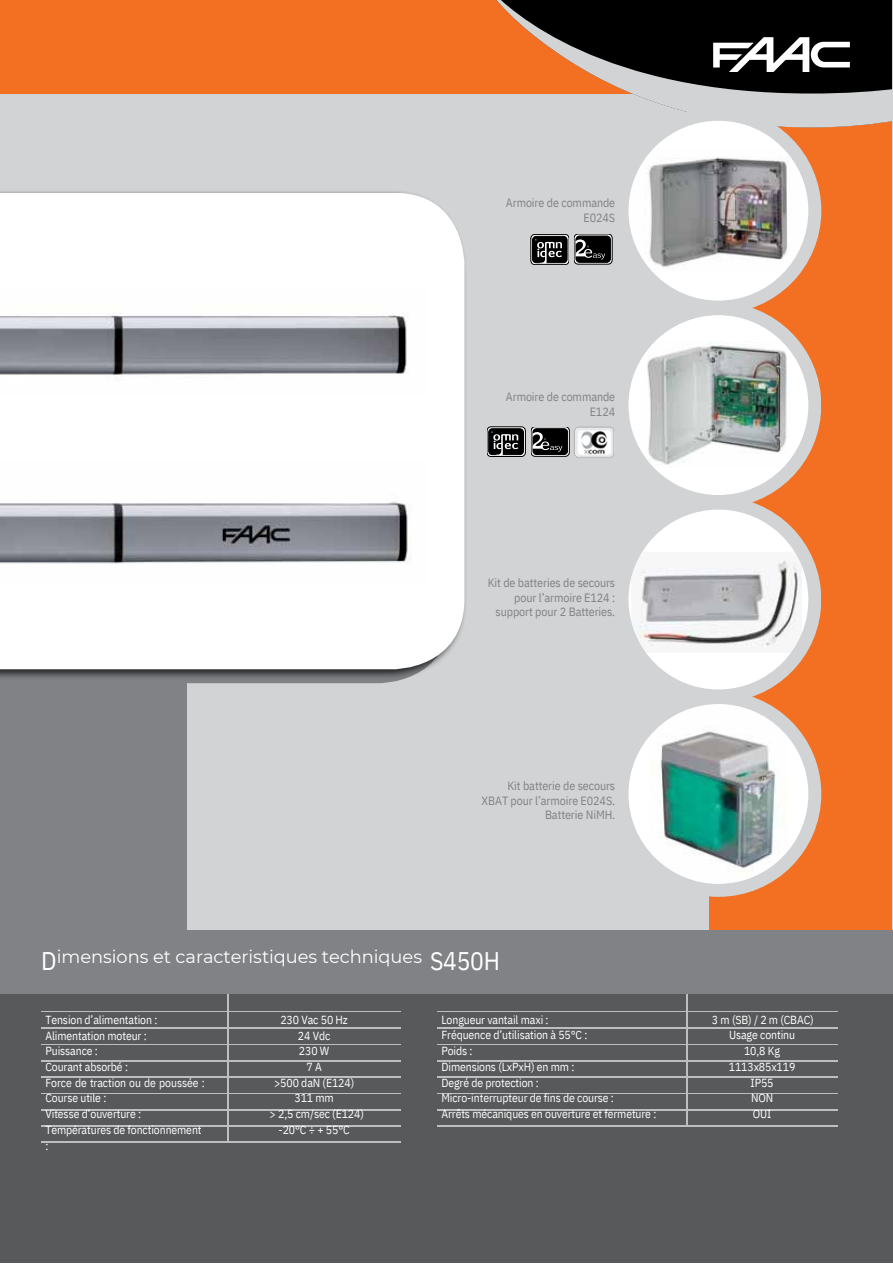
<style>
.page{position:relative;width:893px;height:1264px;background:#fff}
.page>*{position:absolute;margin:0;border:0;box-sizing:border-box;transform-origin:0 0}
.t1{font:17.85px "Montserrat";letter-spacing:-.005em;color:#fff}
.t2{font:12px/14.5px "IBM Plex Sans Cond";letter-spacing:-.005em;color:#808285;text-align:right}
.t3{font:11.7px/15.8px "IBM Plex Sans Cond";letter-spacing:-.01em;color:#fff}
.s1{font-family:"IBM Plex Sans Cond";font-size:25.5px}
</style>
<div class="page">
<div style="left:0;top:0;width:892px;height:1262px;background:#d1d3d4"></div>
<div style="left:709px;top:111px;width:183px;height:883px;background:#f36f21"></div>
<div style="left:0;top:593px;width:187px;height:669px;background:#808285"></div>
<div style="left:0;top:0;width:892px;height:93px;background:#f36f21"></div>
<svg style="left:486px;top:0;width:406px;height:127px;fill:#000"></svg>
<svg style="left:713px;top:37px;width:136px;height:35px;background:#6f6f6f"></svg>
<div style="left:0;top:930px;width:892px;height:332px;background:#58595b"></div>
<div style="left:0;top:930px;width:892px;height:64px;background:#808285"></div>
<img style="left:0;top:191px;width:466px;height:489px">
<div style="left:0;top:193px;width:464px;height:476px;background:#fff"></div>
<img style="left:0;top:461px;width:428px;height:123px">
<img style="left:0;top:288px;width:427px;height:107px">
<div style="left:486px;top:426px;width:39px;height:30px;border:1px solid #000;border-radius:4px"></div>
<div style="left:488px;top:429px;width:35px;height:25px;background:#000;border-radius:4px"></div>
<div style="left:488px;top:428px;width:35px;height:27px;border:1px solid #000;border-radius:4px"></div>
<svg style="left:491px;top:431px;width:27px;height:25px"></svg>
<div style="left:531px;top:426px;width:38px;height:30px;border:1px solid #000;border-radius:4px"></div>
<div style="left:533px;top:428px;width:34px;height:26px;background:#000;border-radius:4px"></div>
<div style="left:532px;top:428px;width:35px;height:26px;border:1px solid #000;border-radius:4px"></div>
<svg style="left:532px;top:430px;width:30px;height:21px"></svg>
<div style="left:530px;top:234px;width:39px;height:31px;border:1px solid #000;border-radius:4px"></div>
<div style="left:532px;top:236px;width:35px;height:27px;background:#000;border-radius:4px"></div>
<div style="left:532px;top:236px;width:35px;height:27px;border:1px solid #000;border-radius:4px"></div>
<svg style="left:535px;top:239px;width:27px;height:25px"></svg>
<div style="left:574px;top:234px;width:38px;height:30px;border:1px solid #000;border-radius:4px"></div>
<div style="left:576px;top:236px;width:34px;height:26px;background:#000;border-radius:4px"></div>
<div style="left:575px;top:236px;width:35px;height:26px;border:1px solid #000;border-radius:4px"></div>
<svg style="left:575px;top:238px;width:30px;height:21px"></svg>
<svg style="left:615px;top:108px;width:206px;height:788px"></svg>
<hr style="left:437px;top:1011px;width:249px;height:1px;background:#bcbec0">
<hr style="left:686px;top:1011px;width:151px;height:1px;background:#bcbec0">
<hr style="left:437px;top:1044px;width:249px;height:1px;background:#bcbec0">
<hr style="left:686px;top:1044px;width:151px;height:1px;background:#bcbec0">
<hr style="left:437px;top:1060px;width:249px;height:1px;background:#bcbec0">
<hr style="left:686px;top:1060px;width:151px;height:1px;background:#bcbec0">
<hr style="left:437px;top:1076px;width:249px;height:1px;background:#bcbec0">
<hr style="left:686px;top:1076px;width:151px;height:1px;background:#bcbec0">
<hr style="left:437px;top:1093px;width:249px;height:1px;background:#bcbec0">
<hr style="left:686px;top:1093px;width:151px;height:1px;background:#bcbec0">
<svg style="left:686px;top:994px;width:1px;height:131px"></svg>
<hr style="left:437px;top:1109px;width:249px;height:1px;background:#bcbec0">
<hr style="left:686px;top:1109px;width:151px;height:1px;background:#bcbec0">
<hr style="left:437px;top:1027px;width:249px;height:1px;background:#bcbec0">
<hr style="left:686px;top:1027px;width:151px;height:1px;background:#bcbec0">
<hr style="left:437px;top:1125px;width:249px;height:1px;background:#bcbec0">
<hr style="left:686px;top:1125px;width:151px;height:1px;background:#bcbec0">
<img style="left:574px;top:426px;width:40px;height:32px">
<hr style="left:41px;top:1011px;width:187px;height:1px;background:#bcbec0">
<hr style="left:228px;top:1011px;width:172px;height:1px;background:#bcbec0">
<hr style="left:41px;top:1027px;width:187px;height:1px;background:#bcbec0">
<hr style="left:228px;top:1027px;width:172px;height:1px;background:#bcbec0">
<hr style="left:41px;top:1044px;width:187px;height:1px;background:#bcbec0">
<hr style="left:228px;top:1044px;width:172px;height:1px;background:#bcbec0">
<hr style="left:41px;top:1125px;width:187px;height:1px;background:#bcbec0">
<hr style="left:228px;top:1125px;width:172px;height:1px;background:#bcbec0">
<hr style="left:41px;top:1141px;width:187px;height:1px;background:#bcbec0">
<hr style="left:228px;top:1141px;width:172px;height:1px;background:#bcbec0">
<hr style="left:41px;top:1060px;width:187px;height:1px;background:#bcbec0">
<hr style="left:228px;top:1060px;width:172px;height:1px;background:#bcbec0">
<hr style="left:41px;top:1076px;width:187px;height:1px;background:#bcbec0">
<hr style="left:228px;top:1076px;width:172px;height:1px;background:#bcbec0">
<hr style="left:41px;top:1093px;width:187px;height:1px;background:#bcbec0">
<hr style="left:228px;top:1093px;width:172px;height:1px;background:#bcbec0">
<hr style="left:41px;top:1109px;width:187px;height:1px;background:#bcbec0">
<hr style="left:228px;top:1109px;width:172px;height:1px;background:#bcbec0">
<svg style="left:227px;top:994px;width:1px;height:147px"></svg>
<p class="t2" style="left:506px;top:195px;width:111px">Armoire de commande<br>E024S</p>
<p class="t2" style="left:506px;top:389px;width:111px">Armoire de commande<br>E124</p>
<p class="t2" style="left:488px;top:575px;width:129px">Kit de batteries de secours pour l’armoire E124 : support pour 2 Batteries.</p>
<p class="t2" style="left:481px;top:778px;width:135px">Kit batterie de secours<br>XBAT pour l’armoire E024S.<br>Batterie NiMH.</p>
<h1 class="t1" style="left:41px;top:945px;width:460px"><span class="s1">D</span>imensions et caracteristiques techniques <span class="s1">S450H</span></h1>
<p class="t3" style="left:45px;top:1011px;width:161px">Tension d’alimentation :<br>Alimentation moteur :<br>Puissance :<br>Courant absorbé :<br>Force de traction ou de poussée :<br>Course utile :<br>Vitesse d’ouverture :<br>Températures de fonctionnement :</p>
<p class="t3" style="left:269px;top:1011px;width:96px;text-align:center">230 Vac 50 Hz<br>24 Vdc<br>230 W<br>7A<br>&gt;500 daN (E124)<br>311 mm<br>&gt; 2,5 cm/sec (E124) -20°C ÷ + 55°C</p>
<p class="t3" style="left:441px;top:1011px;width:216px">Longueur vantail maxi :<br>Fréquence d’utilisation à 55°C :<br>Poids :<br>Dimensions (LxPxH) en mm :<br>Degré de protection :<br>Micro-interrupteur de fins de course :<br>Arrêts mécaniques en ouverture et fermeture :</p>
<p class="t3" style="left:712px;top:1011px;width:103px;text-align:center">3 m (SB) / 2 m (CBAC)<br>Usage continu<br>10,8 Kg<br>1113x85x119<br>IP55<br>NON<br>OUI</p>
</div>
